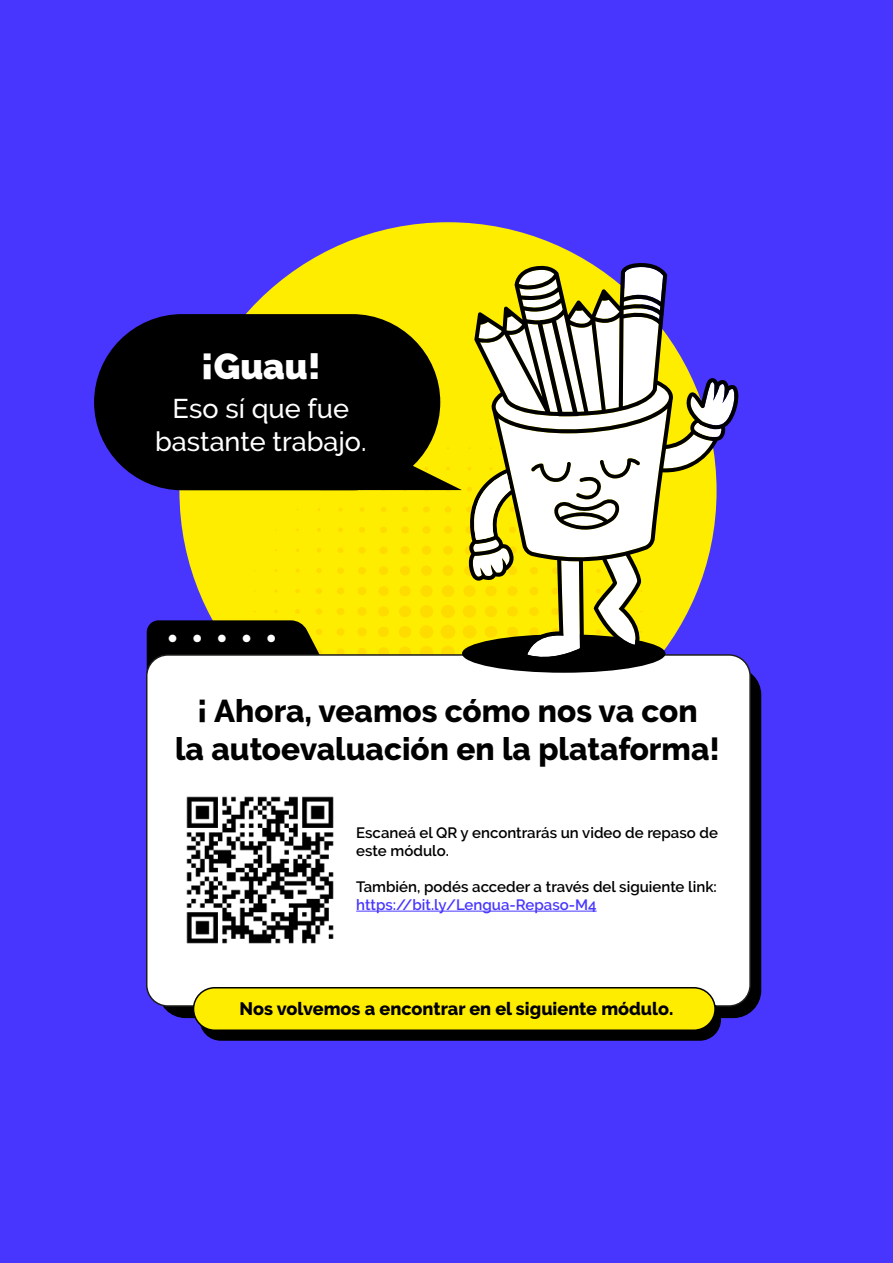
<style>
.page{position:relative;width:893px;height:1263px;background:#4634ff}
.page>*{position:absolute;margin:0;border:0;box-sizing:border-box;transform-origin:0 0}
.t1{font:900 36px "Raleway";color:#fff}
.t2{font:700 36px "Raleway";color:#fff}
.t3{font:800 31.5px/37.8px "Raleway";color:#000;text-align:center}
.t4{font:500 27px/33px "Raleway";color:#fff;text-align:center}
.t5{font:800 18px "Raleway";color:#000}
.t6{font:600 15px/18px "Raleway";color:#000}
.t7{font:600 15px "Raleway";color:#4634ff}
</style>
<div class="page">
<div style="left:179px;top:222px;width:537px;height:537px;background:#ffed00;border-radius:50%"></div>
<div style="left:94px;top:314px;width:346px;height:176px;background:#000;border-radius:88px"></div>
<div style="left:147px;top:655px;width:603px;height:351px;background:#fff;border-radius:21px"></div>
<div style="left:200px;top:998px;width:521px;height:43px;background:#000;border-radius:21px"></div>
<div style="left:194px;top:988px;width:521px;height:42px;background:#ffed00;border-radius:21px"></div>
<div style="left:193px;top:987px;width:523px;height:44px;border:2px solid #000;border-radius:21px"></div>
<hr style="left:356px;top:911px;width:241px;height:1px;background:#4634ff">
<svg style="left:147px;top:267px;width:589px;height:408px"></svg>
<img style="left:186px;top:796px;width:148px;height:148px">
<h1 class="t1" style="left:201px;top:346px;width:122px">¡Guau!</h1>
<h3 class="t4" style="left:155px;top:392px;width:213px">Eso sí que fue bastante trabajo.</h3>
<h1 class="t2" style="left:166px;top:618px;width:113px">• • • • •</h1>
<h2 class="t3" style="left:175px;top:692px;width:546px">¡ Ahora, veamos cómo nos va con<br>la autoevaluación en la plataforma!</h2>
<p class="t6" style="left:356px;top:824px;width:363px">Escaneá el QR y encontrarás un video de repaso de este módulo.</p>
<p class="t6" style="left:356px;top:878px;width:362px">También, podés acceder a través del siguiente link:</p>
<p class="t7" style="left:356px;top:896px;width:242px">https://bit.ly/Lengua-Repaso-M4</p>
<p class="t5" style="left:240px;top:998px;width:435px">Nos volvemos a encontrar en el siguiente módulo.</p>
</div>
